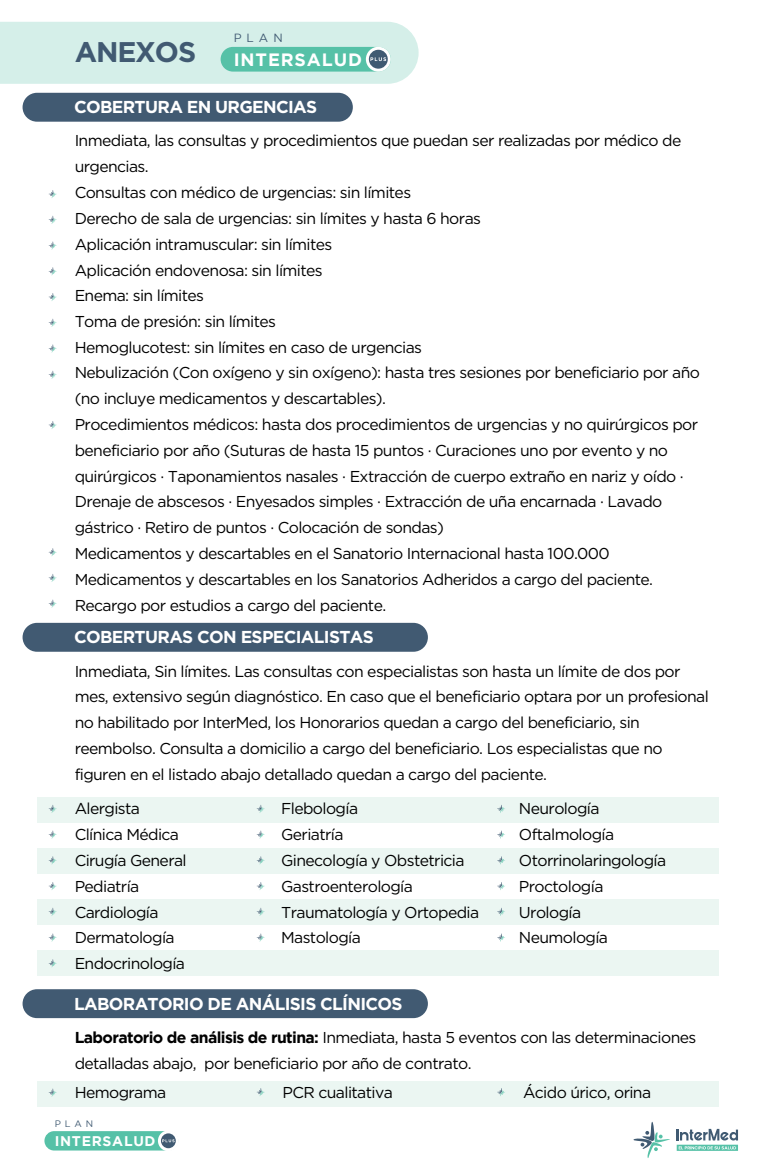
<style>
.page{position:relative;width:766px;height:1170px;background:#fff}
.page>*{position:absolute;margin:0;border:0;box-sizing:border-box;transform-origin:0 0}
.t1{font:700 28.38px "Gotham";letter-spacing:-.04em;color:#415a72}
.t2{font:700 17.75px "Gotham";letter-spacing:.05em;color:#fff}
.t3{font:700 17.25px "Gotham";letter-spacing:-.04em;color:#fff}
.t4{font:15.75px/25.8px "Gotham";letter-spacing:-.04em;color:#000}
.t5{font:700 14px "Gotham";letter-spacing:.05em;color:#fff}
.t6{font:11.88px "Gotham";color:#405a72}
.t7{font:9.38px "Gotham";color:#405a72}
.s1{font-weight:700}
</style>
<div class="page">
<div style="left:23px;top:93px;width:330px;height:29px;background:#415a72;border-radius:14px"></div>
<svg style="left:49px;top:190px;width:8px;height:8px"></svg>
<svg style="left:48px;top:215px;width:9px;height:9px"></svg>
<svg style="left:48px;top:241px;width:9px;height:9px"></svg>
<svg style="left:48px;top:267px;width:9px;height:9px"></svg>
<svg style="left:48px;top:293px;width:9px;height:8px"></svg>
<svg style="left:48px;top:318px;width:9px;height:9px"></svg>
<svg style="left:48px;top:344px;width:9px;height:9px"></svg>
<svg style="left:0;top:22px;width:418px;height:62px;background:#c2e7df"></svg>
<svg style="left:633px;top:1121px;width:104px;height:37px"></svg>
<div style="left:44px;top:1130px;width:134px;height:20px;background:#56c1a7;border-radius:10px"></div>
<svg style="left:158px;top:1130px;width:20px;height:21px"></svg>
<div style="left:37px;top:1080px;width:681px;height:26px;background:#ebf6f2"></div>
<div style="left:37px;top:797px;width:681px;height:26px;background:#ebf6f2"></div>
<div style="left:37px;top:848px;width:681px;height:25px;background:#ebf6f2"></div>
<div style="left:37px;top:899px;width:681px;height:25px;background:#ebf6f2"></div>
<div style="left:37px;top:950px;width:681px;height:25px;background:#ebf6f2"></div>
<svg style="left:48px;top:370px;width:9px;height:9px"></svg>
<svg style="left:48px;top:421px;width:9px;height:8px"></svg>
<svg style="left:48px;top:548px;width:9px;height:8px"></svg>
<svg style="left:48px;top:574px;width:9px;height:8px"></svg>
<svg style="left:48px;top:599px;width:9px;height:9px"></svg>
<div style="left:23px;top:622px;width:405px;height:29px;background:#415a72;border-radius:14px"></div>
<svg style="left:48px;top:830px;width:9px;height:8px"></svg>
<svg style="left:48px;top:856px;width:9px;height:8px"></svg>
<svg style="left:49px;top:882px;width:8px;height:8px"></svg>
<svg style="left:48px;top:907px;width:9px;height:9px"></svg>
<svg style="left:48px;top:933px;width:9px;height:8px"></svg>
<svg style="left:48px;top:1088px;width:9px;height:8px"></svg>
<svg style="left:48px;top:959px;width:9px;height:8px"></svg>
<svg style="left:48px;top:805px;width:9px;height:8px"></svg>
<svg style="left:256px;top:805px;width:9px;height:8px"></svg>
<svg style="left:256px;top:830px;width:9px;height:8px"></svg>
<svg style="left:256px;top:856px;width:9px;height:8px"></svg>
<svg style="left:257px;top:882px;width:8px;height:8px"></svg>
<svg style="left:256px;top:907px;width:9px;height:9px"></svg>
<svg style="left:256px;top:933px;width:9px;height:8px"></svg>
<svg style="left:497px;top:805px;width:8px;height:8px"></svg>
<svg style="left:497px;top:830px;width:8px;height:8px"></svg>
<svg style="left:497px;top:856px;width:8px;height:8px"></svg>
<svg style="left:497px;top:882px;width:8px;height:8px"></svg>
<svg style="left:497px;top:907px;width:8px;height:9px"></svg>
<svg style="left:497px;top:933px;width:8px;height:8px"></svg>
<div style="left:23px;top:989px;width:405px;height:29px;background:#415a72;border-radius:14px"></div>
<svg style="left:256px;top:1088px;width:9px;height:8px"></svg>
<svg style="left:497px;top:1088px;width:8px;height:8px"></svg>
<p class="t6" style="left:234px;top:31px;width:50px">PLAN</p>
<h1 class="t1" style="left:75px;top:36px;width:123px">ANEXOS</h1>
<p class="t3" style="left:74px;top:97px;width:245px">COBERTURA EN URGENCIAS</p>
<p class="t4" style="left:75px;top:128px;width:608px">Inmediata, las consultas y procedimientos que puedan ser realizadas por médico de urgencias.<br>Consultas con médico de urgencias: sin límites<br>Derecho de sala de urgencias: sin límites y hasta 6 horas<br>Aplicación intramuscular: sin límites<br>Aplicación endovenosa: sin límites<br>Enema: sin límites<br>Toma de presión: sin límites<br>Hemoglucotest: sin límites en caso de urgencias</p>
<p class="t2" style="left:234px;top:49px;width:130px">INTERSALUD</p>
<p class="t4" style="left:75px;top:359px;width:626px">Nebulización (Con oxígeno y sin oxígeno): hasta tres sesiones por beneficiario por año (no incluye medicamentos y descartables).<br>Procedimientos médicos: hasta dos procedimientos de urgencias y no quirúrgicos por beneficiario por año (Suturas de hasta 15 puntos · Curaciones uno por evento y no quirúrgicos · Taponamientos nasales · Extracción de cuerpo extraño en nariz y oído · Drenaje de abscesos · Enyesados simples · Extracción de uña encarnada · Lavado gástrico · Retiro de puntos · Colocación de sondas)<br>Medicamentos y descartables en el Sanatorio Internacional hasta 100.000<br>Medicamentos y descartables en los Sanatorios Adheridos a cargo del paciente.<br>Recargo por estudios a cargo del paciente.</p>
<p class="t3" style="left:74px;top:627px;width:301px">COBERTURAS CON ESPECIALISTAS</p>
<p class="t4" style="left:75px;top:657px;width:635px">Inmediata, Sin límites. Las consultas con especialistas son hasta un límite de dos por mes, extensivo según diagnóstico. En caso que el beneficiario optara por un profesional no habilitado por InterMed, los Honorarios quedan a cargo del beneficiario, sin reembolso. Consulta a domicilio a cargo del beneficiario. Los especialistas que no figuren en el listado abajo detallado quedan a cargo del paciente.</p>
<p class="t4" style="left:75px;top:795px;width:114px">Alergista<br>Clínica Médica<br>Cirugía General<br>Pediatría<br>Cardiología<br>Dermatología<br>Endocrinología</p>
<p class="t4" style="left:281px;top:795px;width:199px">Flebología<br>Geriatría<br>Ginecología y Obstetricia<br>Gastroenterología<br>Traumatología y Ortopedia<br>Mastología</p>
<p class="t4" style="left:518px;top:795px;width:149px">Neurología<br>Oftalmología<br>Otorrinolaringología<br>Proctología<br>Urología<br>Neumología</p>
<p class="t3" style="left:74px;top:993px;width:330px">LABORATORIO DE ANÁLISIS CLÍNICOS</p>
<p class="t4" style="left:75px;top:1024px;width:623px"><span class="s1">Laboratorio de análisis de rutina:</span> Inmediata, hasta 5 eventos con las determinaciones detalladas abajo, por beneficiario por año de contrato.</p>
<p class="t4" style="left:75px;top:1078px;width:93px">Hemograma</p>
<p class="t4" style="left:282px;top:1078px;width:112px">PCR cualitativa</p>
<p class="t4" style="left:523px;top:1078px;width:129px">Ácido úrico, orina</p>
<p class="t7" style="left:55px;top:1118px;width:40px">PLAN</p>
<p class="t5" style="left:55px;top:1132px;width:102px">INTERSALUD</p>
</div>
